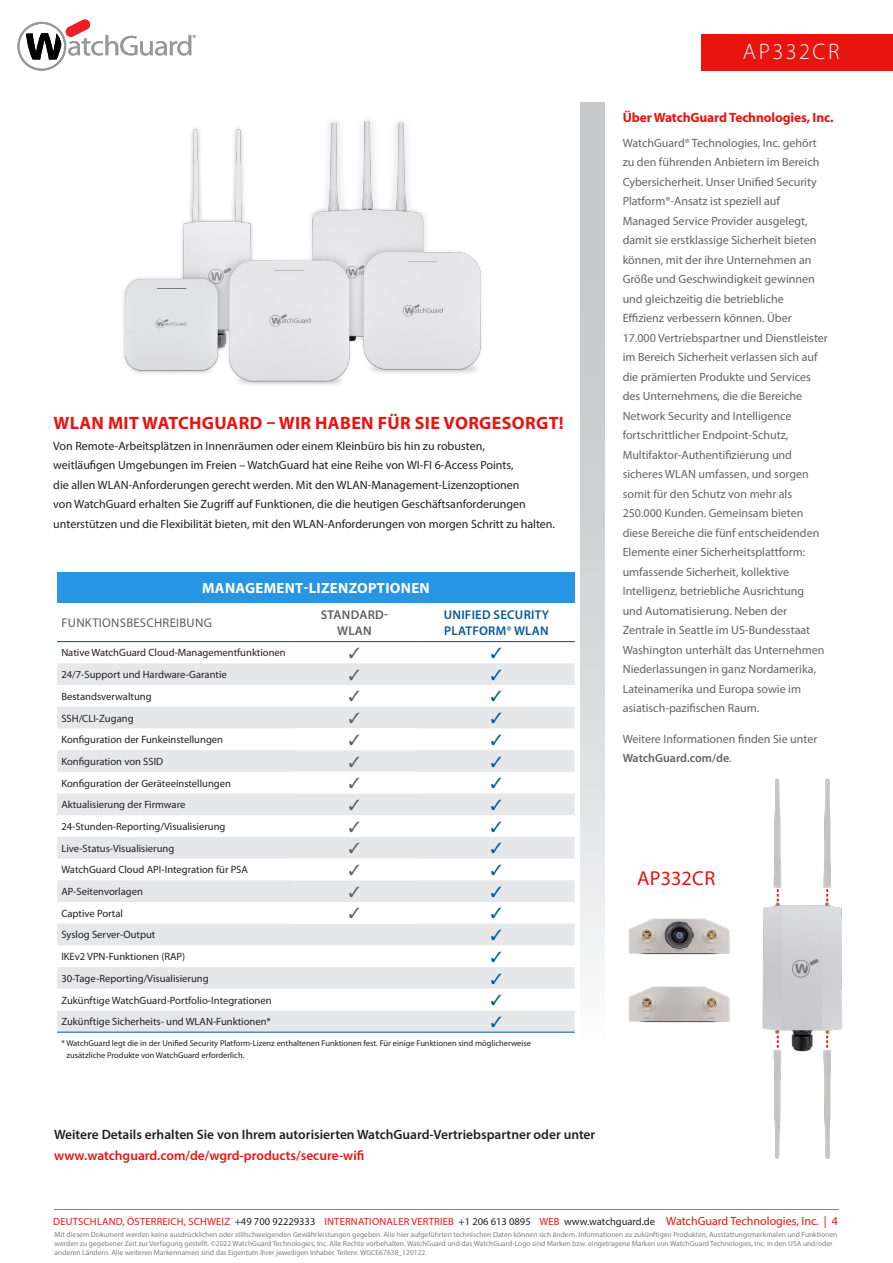
<style>
.page{position:relative;width:893px;height:1263px;background:#fff}
.page>*{position:absolute;margin:0;border:0;box-sizing:border-box;transform-origin:0 0}
.DATASHEET{font:300 22.5px "Myriad Pro";letter-spacing:.11em;color:#fff}
.Red_Subhead{font:20.25px "Myriad Pro";letter-spacing:.01em;color:#e81410}
.Red_Subhead-2{font:700 18px "Myriad Pro";letter-spacing:.02em;color:#e81410}
.t1{font:700 14.85px "Myriad Pro";letter-spacing:.02em;color:#fff}
.Body_copy{font:600 13.5px/21px "Myriad Pro";color:#231f20}
.Body_copy-2{font:700 13.5px "Myriad Pro";letter-spacing:-.01em;color:#e81410}
.t2{font:600 12.75px/15.1px "Myriad Pro";letter-spacing:.02em;color:#035996}
.t3{font:12.75px "Myriad Pro";letter-spacing:.02em;color:#5f5f62}
.t4{font:600 12.75px/15.1px "Myriad Pro";letter-spacing:.02em;color:#5f5f62;text-align:center}
.Body_copy-3{font:12px/19.5px "Myriad Pro";color:#636366}
.Body_copy-4{font:12px/19.5px "Myriad Pro";color:#231f20}
.t5{font:10.5px "Myriad Pro";color:#231f20}
.t6{font:10.5px "Myriad Pro";letter-spacing:.02em;color:#e81410}
.t7{font:8.4px/11.7px "Myriad Pro";color:#231f20}
.t8{font:7.5px/9px "Myriad Pro";color:#808080}
.s1{font-weight:400}
.s2{font-weight:600}
.s3{color:#e81410}
.s4{color:#231f20}
.s5{font-size:12px}
</style>
<div class="page">
<hr style="left:54px;top:1209px;width:785px;height:1px;background:#808080">
<div style="left:701px;top:34px;width:192px;height:36px;background:#e81410"></div>
<svg style="left:17px;top:20px;width:179px;height:51px"></svg>
<div style="left:580px;top:102px;width:25px;height:1103px;background:linear-gradient(to bottom,#bbbdbf,#fff)"></div>
<img style="left:628px;top:1014px;width:90px;height:9px">
<img style="left:628px;top:918px;width:90px;height:96px">
<img style="left:718px;top:778px;width:125px;height:381px">
<div style="left:57px;top:572px;width:518px;height:31px;background:#2795e3"></div>
<svg style="left:57px;top:663px;width:518px;height:369px;fill:#e6e7e9"></svg>
<svg style="left:57px;top:728px;width:518px;height:282px"></svg>
<hr style="left:57px;top:641px;width:234px;height:1px;background:#035996">
<hr style="left:291px;top:641px;width:127px;height:1px;background:#035996">
<hr style="left:418px;top:641px;width:157px;height:1px;background:#035996">
<hr style="left:57px;top:1032px;width:234px;height:1px;background:#035996">
<hr style="left:291px;top:1032px;width:127px;height:1px;background:#035996">
<hr style="left:418px;top:1032px;width:157px;height:1px;background:#035996">
<img style="left:123px;top:120px;width:359px;height:265px">
<svg style="left:349px;top:669px;width:11px;height:11px"></svg>
<svg style="left:491px;top:669px;width:10px;height:11px"></svg>
<svg style="left:349px;top:691px;width:11px;height:11px"></svg>
<svg style="left:491px;top:691px;width:10px;height:11px"></svg>
<svg style="left:349px;top:712px;width:11px;height:11px"></svg>
<svg style="left:491px;top:712px;width:10px;height:11px"></svg>
<svg style="left:349px;top:734px;width:11px;height:11px"></svg>
<svg style="left:491px;top:734px;width:10px;height:11px"></svg>
<svg style="left:349px;top:756px;width:11px;height:11px"></svg>
<svg style="left:491px;top:756px;width:10px;height:11px"></svg>
<svg style="left:349px;top:778px;width:11px;height:10px"></svg>
<svg style="left:491px;top:778px;width:10px;height:10px"></svg>
<svg style="left:349px;top:799px;width:11px;height:11px"></svg>
<svg style="left:491px;top:799px;width:10px;height:11px"></svg>
<svg style="left:349px;top:821px;width:11px;height:11px"></svg>
<svg style="left:491px;top:821px;width:10px;height:11px"></svg>
<svg style="left:349px;top:843px;width:11px;height:10px"></svg>
<svg style="left:491px;top:843px;width:10px;height:10px"></svg>
<svg style="left:349px;top:864px;width:11px;height:11px"></svg>
<svg style="left:491px;top:864px;width:10px;height:11px"></svg>
<svg style="left:349px;top:886px;width:11px;height:11px"></svg>
<svg style="left:491px;top:886px;width:10px;height:11px"></svg>
<svg style="left:349px;top:908px;width:11px;height:10px"></svg>
<svg style="left:491px;top:908px;width:10px;height:10px"></svg>
<svg style="left:491px;top:929px;width:10px;height:11px"></svg>
<svg style="left:491px;top:951px;width:10px;height:11px"></svg>
<svg style="left:491px;top:973px;width:10px;height:11px"></svg>
<svg style="left:491px;top:995px;width:10px;height:10px"></svg>
<svg style="left:491px;top:1016px;width:10px;height:11px"></svg>
<p class="Red_Subhead-2" style="left:53px;top:411px;width:512px">WLAN MIT WATCHGUARD – WIR HABEN FÜR SIE VORGESORGT!</p>
<p class="Body_copy-4" style="left:53px;top:436px;width:503px">Von Remote-Arbeitsplätzen in Innenräumen oder einem Kleinbüro bis hin zu robusten,<br>weitläufigen Umgebungen im Freien – WatchGuard hat eine Reihe von WI-FI 6-Access Points,<br>die allen WLAN-Anforderungen gerecht werden. Mit den WLAN-Management-Lizenzoptionen<br>von WatchGuard erhalten Sie Zugriff auf Funktionen, die die heutigen Geschäftsanforderungen unterstützen und die Flexibilität bieten, mit den WLAN-Anforderungen von morgen Schritt zu halten.</p>
<p class="t1" style="left:202px;top:578px;width:229px">MANAGEMENT-LIZENZOPTIONEN</p>
<p class="t3" style="left:61px;top:615px;width:152px">FUNKTIONSBESCHREIBUNG</p>
<p class="t4" style="left:321px;top:607px;width:69px">STANDARD-<br>WLAN</p>
<p class="t2" style="left:444px;top:607px;width:107px">UNIFIED SECURITY<br>PLATFORM<span class="s1">®</span> WLAN</p>
<p class="t5" style="left:61px;top:646px;width:226px">Native WatchGuard Cloud-Managementfunktionen</p>
<p class="t5" style="left:61px;top:668px;width:167px">24/7-Support und Hardware-Garantie</p>
<p class="t5" style="left:61px;top:690px;width:92px">Bestandsverwaltung</p>
<p class="t5" style="left:61px;top:711px;width:74px">SSH/CLI-Zugang</p>
<p class="t5" style="left:61px;top:733px;width:163px">Konfiguration der Funkeinstellungen</p>
<p class="t5" style="left:61px;top:755px;width:103px">Konfiguration von SSID</p>
<p class="t5" style="left:61px;top:777px;width:171px">Konfiguration der Geräteeinstellungen</p>
<p class="t5" style="left:61px;top:798px;width:126px">Aktualisierung der Firmware</p>
<p class="t5" style="left:61px;top:820px;width:166px">24-Stunden-Reporting/Visualisierung</p>
<p class="t5" style="left:61px;top:842px;width:114px">Live-Status-Visualisierung</p>
<p class="t5" style="left:61px;top:863px;width:188px">WatchGuard Cloud API-Integration für PSA</p>
<p class="t5" style="left:61px;top:885px;width:83px">AP-Seitenvorlagen</p>
<p class="t5" style="left:61px;top:907px;width:63px">Captive Portal</p>
<p class="t5" style="left:61px;top:928px;width:96px">Syslog Server-Output</p>
<p class="t5" style="left:61px;top:950px;width:125px">IKEv2 VPN-Funktionen (RAP)</p>
<p class="t5" style="left:61px;top:972px;width:149px">30-Tage-Reporting/Visualisierung</p>
<p class="t5" style="left:61px;top:993px;width:212px">Zukünftige WatchGuard-Portfolio-Integrationen</p>
<p class="t5" style="left:61px;top:1015px;width:211px">Zukünftige Sicherheits- und WLAN-Funktionen*</p>
<p class="t7" style="left:67px;top:1037px;width:466px;text-indent:-5px">* WatchGuard legt die in der Unified Security Platform-Lizenz enthaltenen Funktionen fest. Für einige Funktionen sind möglicherweise zusätzliche Produkte von WatchGuard erforderlich.</p>
<p class="DATASHEET" style="left:743px;top:38px;width:98px">AP332CR</p>
<p class="Body_copy-2" style="left:623px;top:109px;width:212px">Über WatchGuard Technologies, Inc.</p>
<p class="Body_copy-3" style="left:623px;top:133px;width:207px">WatchGuard® Technologies, Inc. gehört zu den führenden Anbietern im Bereich Cybersicherheit. Unser Unified Security Platform®-Ansatz ist speziell auf Managed Service Provider ausgelegt, damit sie erstklassige Sicherheit bieten können, mit der ihre Unternehmen an Größe und Geschwindigkeit gewinnen und gleichzeitig die betriebliche Effizienz verbessern können. Über<br>17.000 Vertriebspartner und Dienstleister im Bereich Sicherheit verlassen sich auf die prämierten Produkte und Services des Unternehmens, die die Bereiche Network Security and Intelligence fortschrittlicher Endpoint-Schutz, Multifaktor-Authentifizierung und sicheres WLAN umfassen, und sorgen somit für den Schutz von mehr als 250.000 Kunden. Gemeinsam bieten diese Bereiche die fünf entscheidenden Elemente einer Sicherheitsplattform: umfassende Sicherheit, kollektive Intelligenz, betriebliche Ausrichtung<br>und Automatisierung. Neben der Zentrale in Seattle im US-Bundesstaat Washington unterhält das Unternehmen Niederlassungen in ganz Nordamerika, Lateinamerika und Europa sowie im asiatisch-pazifischen Raum.</p>
<p class="Body_copy-3" style="left:623px;top:729px;width:196px">Weitere Informationen finden Sie unter<br><span class="s2">WatchGuard.com/de</span>.</p>
<p class="Red_Subhead" style="left:637px;top:866px;width:80px">AP332CR</p>
<p class="Body_copy" style="left:54px;top:1123px;width:543px">Weitere Details erhalten Sie von Ihrem autorisierten WatchGuard-Vertriebspartner oder unter <span class="s3">www.watchguard.com/de/wgrd-products/secure-wifi</span></p>
<p class="t6" style="left:53px;top:1214px;width:786px">DEUTSCHLAND, ÖSTERREICH, SCHWEIZ <span class="s4">+49 700 92229333</span> INTERNATIONALER VERTRIEB <span class="s4">+1 206 613 0895</span> WEB <span class="s4">www.watchguard.de</span> <span class="s5">WatchGuard Technologies, Inc. | 4</span></p>
<p class="t8" style="left:55px;top:1230px;width:784px">Mit diesem Dokument werden keine ausdrücklichen oder stillschweigenden Gewährleistungen gegeben. Alle hier aufgeführten technischen Daten können sich ändern. Informationen zu zukünftigen Produkten, Ausstattungsmerkmalen und Funktionen werden zu gegebener Zeit zur Verfügung gestellt. ©2022 WatchGuard Technologies, Inc. Alle Rechte vorbehalten. WatchGuard und das WatchGuard-Logo sind Marken bzw. eingetragene Marken von WatchGuard Technologies, Inc. in den USA und/oder anderen Ländern. Alle weiteren Markennamen sind das Eigentum ihrer jeweiligen Inhaber. Teilenr. WGCE67638_120122</p>
</div>
